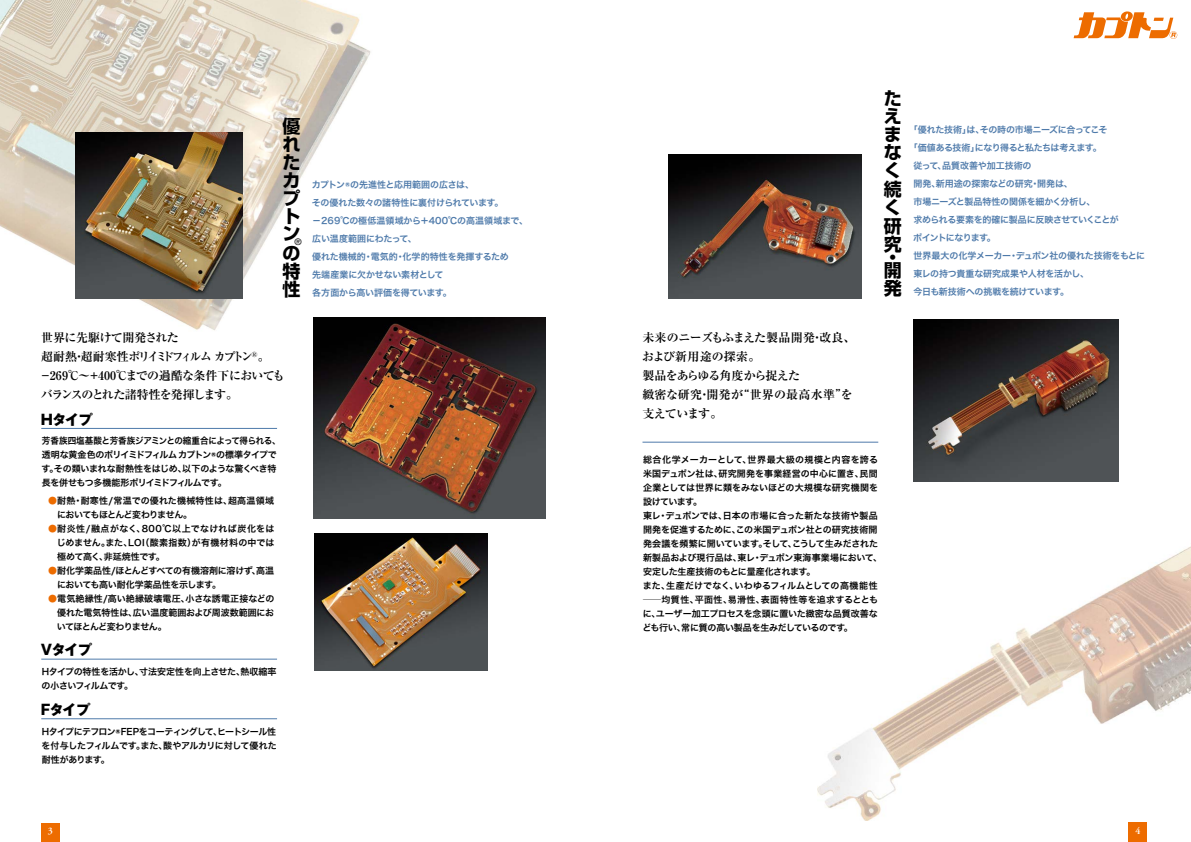
<style>
.page{position:relative;width:1191px;height:842px;background:#fff}
.page>*{position:absolute;margin:0;border:0;box-sizing:border-box;transform-origin:0 0}
.t1{font:700 18px/18.3px "Shin Go Pro";color:#000;text-align:justify}
.t2{font:800 14px "Gothic MB101 Pro";letter-spacing:-.045em;color:#000}
.t3{font:700 12px/19px "Ryumin Pro";letter-spacing:-.045em;color:#000}
.t4{font:600 10px "Adobe Garamond";color:#fff}
.t5{font:9px/14px "Hira Kaku Pro W6";letter-spacing:-.015em;color:#000}
.t6{font:9px/18px "Hira Kaku Pro W6";letter-spacing:-.025em;color:#4e7aaa}
.t7{font:9px/14px "Hira Kaku Pro W6";letter-spacing:-.035em;color:#000;scale:.95 1}
.t8{font:9px/14px "Hira Kaku Pro W6";letter-spacing:-.035em;color:#000}
.t9{font:9px "Hira Kaku Pro W6";letter-spacing:-.055em;color:#4e7aaa}
.t10{font:9px "Hira Kaku Pro W6";color:#4e7aaa}
.t11{font:9px "Hira Kaku Pro W6";letter-spacing:-.09em;color:#4e7aaa}
.t12{font:9px "Helvetica";color:#000}
.s1{color:#ed6c00}
</style>
<div class="page">
<img style="left:817px;top:546px;width:374px;height:274px">
<img style="left:0;top:0;width:377px;height:340px">
<hr style="left:41px;top:428px;width:236px;height:1px;background:#4e7aaa">
<hr style="left:41px;top:659px;width:236px;height:1px;background:#4e7aaa">
<hr style="left:41px;top:718px;width:236px;height:1px;background:#4e7aaa">
<hr style="left:642px;top:442px;width:236px;height:1px;background:#4e7aaa">
<svg style="left:1073px;top:11px;width:104px;height:28px"></svg>
<img style="left:314px;top:533px;width:174px;height:138px">
<img style="left:76px;top:132px;width:166px;height:167px">
<img style="left:668px;top:154px;width:193px;height:144px">
<div style="left:41px;top:823px;width:18px;height:19px;background:#ed6c00"></div>
<div style="left:1128px;top:823px;width:19px;height:19px;background:#ed6c00"></div>
<img style="left:314px;top:318px;width:231px;height:200px">
<img style="left:913px;top:319px;width:205px;height:162px">
<h1 class="t1" style="left:282px;top:115px;width:19px;line-height:17.9px">優れたカプトン</h1>
<h1 class="t1" style="left:282px;top:243px;width:19px;line-height:17.9px">の特性</h1>
<p class="t12" style="left:295px;top:237px;width:8px">®</p>
<p class="t6" style="left:312px;top:176px;width:218px">カプトン®の先進性と応用範囲の広さは、<br>その優れた数々の諸特性に裏付けられています。－269℃の極低温領域から＋400℃の高温領域まで、広い温度範囲にわたって、<br>優れた機械的・電気的・化学的特性を発揮するため<br>先端産業に欠かせない素材として<br>各方面から高い評価を得ています。</p>
<h3 class="t3" style="left:40px;top:327px;width:247px">世界に先駆けて開発された<br>超耐熱・超耐寒性ポリイミドフィルム カプトン<sup>®</sup> 。－269℃～＋400℃までの過酷な条件下においてもバランスのとれた諸特性を発揮します。</h3>
<p class="t7" style="left:41px;top:434px;width:253px">芳香族四塩基酸と芳香族ジアミンとの縮重合によって得られる、透明な黄金色のポリイミドフィルムカプトン®の標準タイプです。その類いまれな耐熱性をはじめ、以下のような驚くべき特長を併せもつ多機能形ポリイミドフィルムです。</p>
<p class="t5" style="left:57px;top:493px;width:219px;text-indent:-9px"><span class="s1">●</span>耐熱・耐寒性/常温での優れた機械特性は、超高温領域においてもほとんど変わりません。</p>
<p class="t5" style="left:57px;top:521px;width:219px;text-align:justify;text-indent:-9px"><span class="s1">●</span>耐炎性/融点がなく、800℃以上でなければ炭化をはじめません。また、LOI（酸素指数）が有機材料の中では極めて高く、非延焼性です。</p>
<p class="t5" style="left:57px;top:563px;width:219px;text-indent:-9px"><span class="s1">●</span>耐化学薬品性/ほとんどすべての有機溶剤に溶けず、高温においても高い耐化学薬品性を示します。</p>
<p class="t5" style="left:57px;top:591px;width:219px;text-align:justify;text-indent:-9px"><span class="s1">●</span>電気絶縁性/高い絶縁破壊電圧、小さな誘電正接などの優れた電気特性は、広い温度範囲および周波数範囲においてほとんど変わりません。</p>
<h2 class="t2" style="left:41px;top:407px;width:54px">Hタイプ</h2>
<h2 class="t2" style="left:41px;top:638px;width:53px">Vタイプ</h2>
<p class="t8" style="left:42px;top:664px;width:236px">Hタイプの特性を活かし、寸法安定性を向上させた、熱収縮率の小さいフィルムです。</p>
<h2 class="t2" style="left:41px;top:698px;width:51px">Fタイプ</h2>
<p class="t5" style="left:42px;top:724px;width:237px;text-align:justify">Hタイプにテフロン®FEPをコーティングして、ヒートシール性を付与したフィルムです。また、酸やアルカリに対して優れた耐性があります。</p>
<h1 class="t1" style="left:883px;top:87px;width:19px">たえまなく続く研究</h1>
<h1 class="t1" style="left:883px;top:249px;width:18px;line-height:13px">・開</h1>
<h1 class="t1" style="left:883px;top:278px;width:19px">発</h1>
<p class="t6" style="left:909px;top:121px;width:200px">「優れた技術」は、その時の市場ニーズに合ってこそ</p>
<p class="t9" style="left:909px;top:140px;width:194px">「価値ある技術」になり得ると私たちは考えます。</p>
<p class="t10" style="left:913px;top:158px;width:120px">従って、品質改善や加工技術の</p>
<p class="t6" style="left:913px;top:175px;width:161px">開発、新用途の探索などの研究・開発は、</p>
<p class="t6" style="left:913px;top:193px;width:183px">市場ニーズと製品特性の関係を細かく分析し、</p>
<p class="t6" style="left:913px;top:211px;width:207px">求められる要素を的確に製品に反映させていくことが</p>
<p class="t11" style="left:913px;top:230px;width:84px">ポイントになります。</p>
<p class="t6" style="left:913px;top:247px;width:233px">世界最大の化学メーカー・デュポン社の優れた技術をもとに</p>
<p class="t6" style="left:913px;top:265px;width:177px">東レの持つ貴重な研究成果や人材を活かし、</p>
<p class="t6" style="left:913px;top:283px;width:157px">今日も新技術への挑戦を続けています。</p>
<h3 class="t3" style="left:642px;top:327px;width:215px">未来のニーズもふまえた製品開発・改良、および新用途の探索。<br>製品をあらゆる角度から捉えた<br>緻密な研究・開発が“世界の最高水準”を支えています。</h3>
<p class="t5" style="left:642px;top:452px;width:241px">総合化学メーカーとして、世界最大級の規模と内容を誇る米国デュポン社は、研究開発を事業経営の中心に置き、民間企業としては世界に類をみないほどの大規模な研究機関を設けています。<br>東レ・デュポンでは、日本の市場に合った新たな技術や製品開発を促進するために、この米国デュポン社との研究技術開発会議を頻繁に開いています。そして、こうして生みだされた新製品および現行品は、東レ・デュポン東海事業場において、安定した生産技術のもとに量産化されます。<br>また、生産だけでなく、いわゆるフィルムとしての高機能性─均質性、平面性、易滑性、表面特性等を追求するとともに、ユーザー加工プロセスを念頭に置いた緻密な品質改善なども行い、常に質の高い製品を生みだしているのです。</p>
<p class="t4" style="left:48px;top:825px;width:7px">3</p>
<p class="t4" style="left:1135px;top:825px;width:7px">4</p>
</div>
